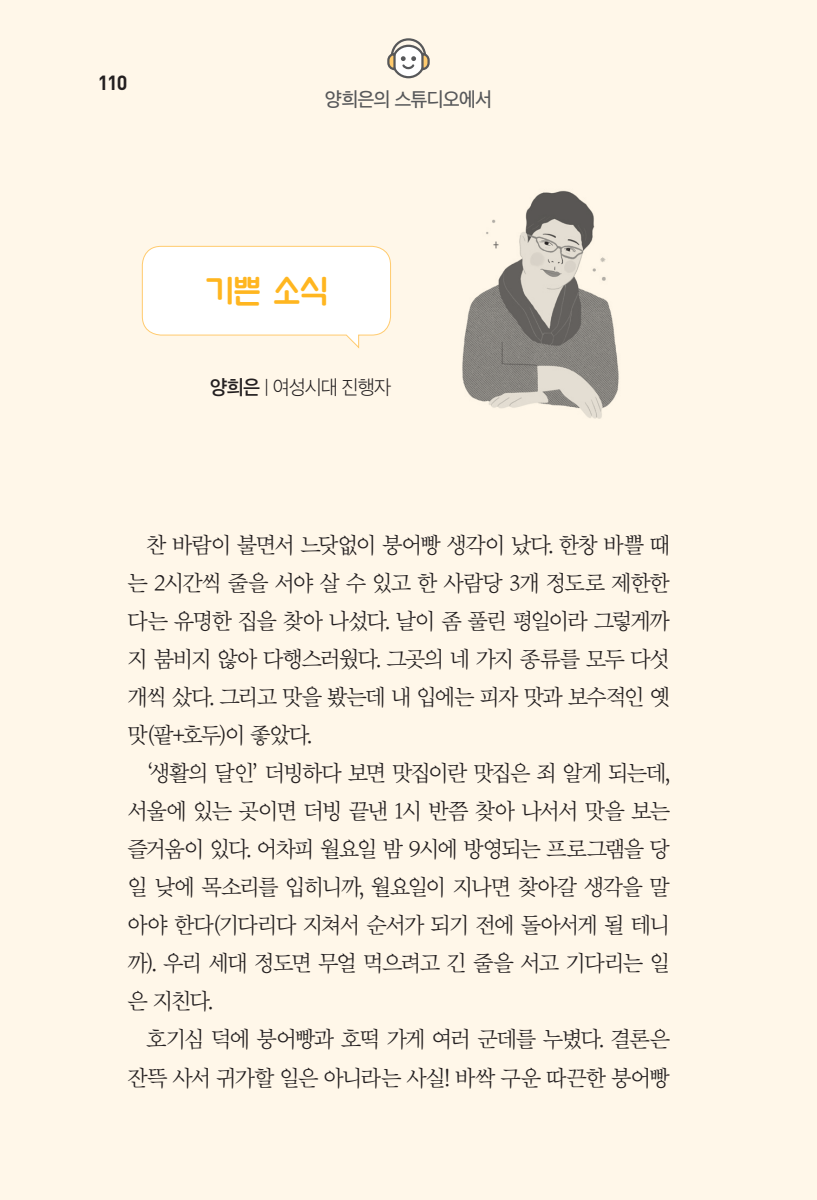
<style>
.page{position:relative;width:817px;height:1200px;background:#fff}
.page>*{position:absolute;margin:0;border:0;box-sizing:border-box;transform-origin:0 0}
.t1{font:36px "SD Byeolpyo a Basic";color:#ffb620}
.편지-본문{font:22.5px/38px "SD Myeongjo Neoa b Lt";letter-spacing:-.075em;color:#231f20;text-align:justify}
.t2{font:700 20.25px "DINOT";color:#231f20}
.편지-독자명{font:19.12px "SD Gothic Neoa b Ult Lt";letter-spacing:-.055em;color:#231f20}
.편지-독자명-2{font:19.12px "SD Gothic Neoa e Md";letter-spacing:-.05em;color:#57585a}
.s1{font-family:"SD Gothic Neoa f Sm"}
</style>
<div class="page">
<div style="left:0;top:0;width:816px;height:1199px;background:#fff7e9"></div>
<svg style="left:142px;top:246px;width:249px;height:103px;background:#fffcf8"></svg>
<img style="left:462px;top:190px;width:157px;height:229px">
<svg style="left:392px;top:46px;width:32px;height:31px"></svg>
<div style="left:391px;top:45px;width:34px;height:33px;border:2px solid #57585a;border-radius:50%"></div>
<svg style="left:387px;top:38px;width:43px;height:33px"></svg>
<p class="t2" style="left:98px;top:67px;width:31px">110</p>
<p class="편지-독자명-2" style="left:325px;top:90px;width:169px">양희은의 스튜디오에서</p>
<p class="t1" style="left:205px;top:269px;width:125px">기쁜 소식</p>
<p class="편지-독자명" style="left:210px;top:377px;width:182px"><span class="s1">양희은</span> | 여성시대 진행자</p>
<p class="편지-본문" style="left:128px;top:527px;width:544px;text-indent:18px">찬 바람이 불면서 느닷없이 붕어빵 생각이 났다. 한창 바쁠 때 는 2시간씩 줄을 서야 살 수 있고 한 사람당 3개 정도로 제한한 다는 유명한 집을 찾아 나섰다. 날이 좀 풀린 평일이라 그렇게까 지 붐비지 않아 다행스러웠다. 그곳의 네 가지 종류를 모두 다섯 개씩 샀다. 그리고 맛을 봤는데 내 입에는 피자 맛과 보수적인 옛 맛(팥+호두)이 좋았다.</p>
<p class="편지-본문" style="left:128px;top:755px;width:544px;text-indent:18px">‘생활의 달인’ 더빙하다 보면 맛집이란 맛집은 죄 알게 되는데, 서울에 있는 곳이면 더빙 끝낸 1시 반쯤 찾아 나서서 맛을 보는 즐거움이 있다. 어차피 월요일 밤 9시에 방영되는 프로그램을 당 일 낮에 목소리를 입히니까, 월요일이 지나면 찾아갈 생각을 말 아야 한다(기다리다 지쳐서 순서가 되기 전에 돌아서게 될 테니 까). 우리 세대 정도면 무얼 먹으려고 긴 줄을 서고 기다리는 일 은 지친다.</p>
<p class="편지-본문" style="left:128px;top:1021px;width:544px;text-align:right">호기심 덕에 붕어빵과 호떡 가게 여러 군데를 누볐다. 결론은 잔뜩 사서 귀가할 일은 아니라는 사실! 바싹 구운 따끈한 붕어빵</p>
</div>
